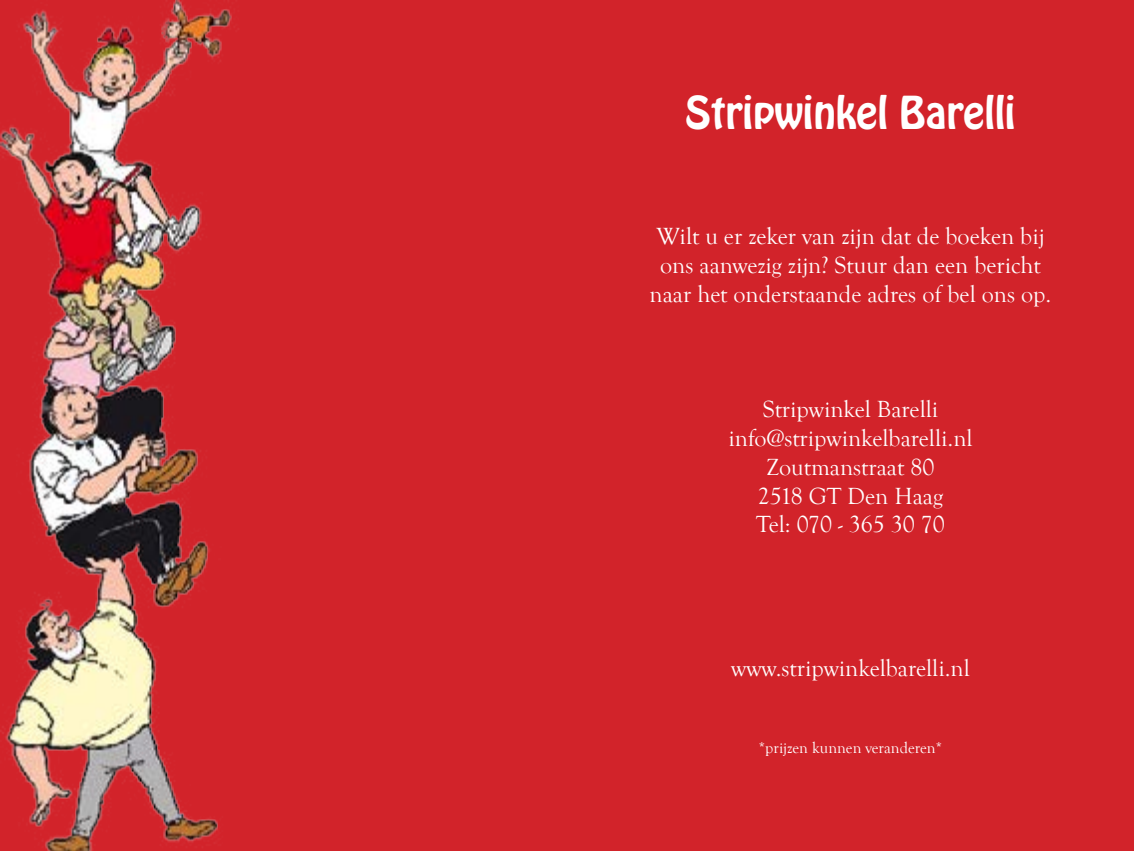
<style>
.page{position:relative;width:1134px;height:851px;background:#fff}
.page>*{position:absolute;margin:0;border:0;box-sizing:border-box;transform-origin:0 0}
.t1{font:40px "Hobo Std";color:#fff}
.t2{font:24px/28.8px "Goudy Old Style T";color:#fff;text-align:center}
.t3{font:16px "Goudy Old Style T";color:#fff}
</style>
<div class="page">
<div style="left:0;top:0;width:567px;height:850px;background:#d2232a"></div>
<div style="left:567px;top:0;width:567px;height:850px;background:#d2232a"></div>
<img style="left:0;top:0;width:232px;height:850px">
<h1 class="t1" style="left:685px;top:85px;width:332px">Stripwinkel Barelli</h1>
<p class="t2" style="left:649px;top:222px;width:403px">Wilt u er zeker van zijn dat de boeken bij ons aanwezig zijn? Stuur dan een bericht naar het onderstaande adres of bel ons op.</p>
<p class="t2" style="left:728px;top:395px;width:246px">Stripwinkel Barelli info@stripwinkelbarelli.nl<br>Zoutmanstraat 80<br>2518 GT Den Haag<br>Tel: 070 - 365 30 70</p>
<p class="t2" style="left:731px;top:654px;width:240px">www.stripwinkelbarelli.nl</p>
<p class="t3" style="left:759px;top:739px;width:185px">*prijzen kunnen veranderen*</p>
</div>
